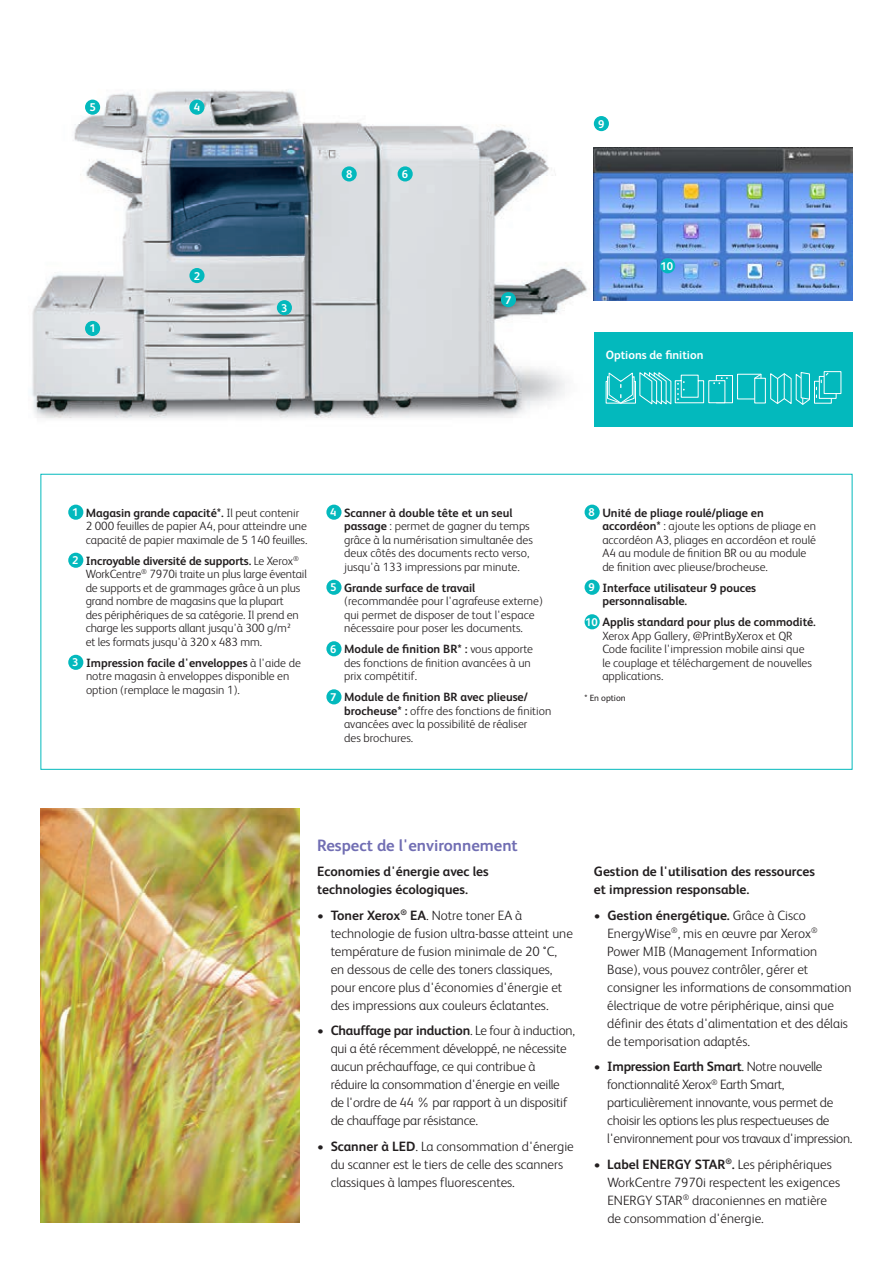
<style>
.page{position:relative;width:893px;height:1263px;background:#fff}
.page>*{position:absolute;margin:0;border:0;box-sizing:border-box;transform-origin:0 0}
.t1{font:700 16.5px "Xerox Sans";color:#716eb3}
.t2{font:300 13.5px/18px "Xerox Sans";color:#231f20}
.t3{font:300 13.5px/18px "Xerox Sans";letter-spacing:-.02em;color:#231f20}
.t4{font:700 13.5px/18px "Xerox Sans";color:#231f20}
.t5{font:300 12px/13.5px "Xerox Sans";color:#231f20}
.t6{font:700 12px/13.5px "Xerox Sans";color:#231f20}
.t7{font:700 12px "Xerox Sans";color:#fff}
.t8{font:700 11.25px "Xerox Sans";color:#fff}
.t9{font:9px "Xerox Sans";color:#231f20}
.s1{font-weight:700;font-size:11.25px;color:#fff}
.s2{font-weight:700}
.s3{font-size:11.25px;color:#fff}
</style>
<div class="page">
<img style="left:31px;top:90px;width:556px;height:329px">
<div style="left:189px;top:100px;width:16px;height:15px;background:#03b9bd;border-radius:50%"></div>
<div style="left:85px;top:100px;width:15px;height:15px;background:#03b9bd;border-radius:50%"></div>
<div style="left:342px;top:166px;width:15px;height:15px;background:#03b9bd;border-radius:50%"></div>
<div style="left:398px;top:166px;width:15px;height:15px;background:#03b9bd;border-radius:50%"></div>
<div style="left:501px;top:292px;width:15px;height:15px;background:#03b9bd;border-radius:50%"></div>
<div style="left:189px;top:268px;width:16px;height:15px;background:#03b9bd;border-radius:50%"></div>
<div style="left:85px;top:321px;width:15px;height:15px;background:#03b9bd;border-radius:50%"></div>
<div style="left:277px;top:300px;width:15px;height:15px;background:#03b9bd;border-radius:50%"></div>
<div style="left:594px;top:332px;width:258px;height:95px;background:#03b9bd"></div>
<div style="left:814px;top:381px;width:18px;height:23px;background:#03b9bd;border:1px solid #fff"></div>
<svg style="left:819px;top:394px;width:17px;height:5px"></svg>
<div style="left:824px;top:371px;width:17px;height:23px;background:#03b9bd;border:1px solid #fff"></div>
<svg style="left:816px;top:372px;width:13px;height:26px"></svg>
<svg style="left:607px;top:372px;width:97px;height:33px"></svg>
<svg style="left:770px;top:372px;width:40px;height:33px"></svg>
<div style="left:737px;top:374px;width:24px;height:25px;background:#03b9bd;border:1px solid #fff"></div>
<div style="left:754px;top:378px;width:12px;height:25px;background:#03b9bd;border:1px solid #fff"></div>
<svg style="left:754px;top:373px;width:8px;height:6px"></svg>
<div style="left:716px;top:375px;width:17px;height:28px;background:#03b9bd;border:1px solid #fff"></div>
<div style="left:708px;top:380px;width:17px;height:23px;background:#03b9bd;border:1px solid #fff"></div>
<svg style="left:713px;top:377px;width:15px;height:7px"></svg>
<img style="left:40px;top:809px;width:259px;height:413px">
<div style="left:594px;top:116px;width:15px;height:15px;background:#03b9bd;border-radius:50%"></div>
<div style="left:68px;top:505px;width:15px;height:15px;background:#03b9bd;border-radius:50%"></div>
<div style="left:68px;top:553px;width:15px;height:15px;background:#03b9bd;border-radius:50%"></div>
<div style="left:68px;top:655px;width:15px;height:15px;background:#03b9bd;border-radius:50%"></div>
<div style="left:326px;top:505px;width:16px;height:15px;background:#03b9bd;border-radius:50%"></div>
<div style="left:326px;top:580px;width:16px;height:15px;background:#03b9bd;border-radius:50%"></div>
<div style="left:326px;top:641px;width:16px;height:15px;background:#03b9bd;border-radius:50%"></div>
<div style="left:326px;top:689px;width:16px;height:15px;background:#03b9bd;border-radius:50%"></div>
<div style="left:585px;top:505px;width:15px;height:15px;background:#03b9bd;border-radius:50%"></div>
<div style="left:585px;top:580px;width:15px;height:15px;background:#03b9bd;border-radius:50%"></div>
<div style="left:585px;top:614px;width:15px;height:15px;background:#03b9bd;border-radius:50%"></div>
<img style="left:594px;top:147px;width:258px;height:153px">
<div style="left:660px;top:258px;width:15px;height:15px;background:#03b9bd;border-radius:50%"></div>
<p class="t8" style="left:89px;top:100px;width:8px">5</p>
<p class="t8" style="left:194px;top:100px;width:8px">4</p>
<p class="t8" style="left:89px;top:321px;width:8px">1</p>
<p class="t8" style="left:194px;top:268px;width:8px">2</p>
<p class="t8" style="left:281px;top:300px;width:8px">3</p>
<p class="t8" style="left:346px;top:166px;width:8px">8</p>
<p class="t8" style="left:402px;top:166px;width:8px">6</p>
<p class="t8" style="left:505px;top:292px;width:8px">7</p>
<p class="t8" style="left:598px;top:116px;width:8px">9</p>
<p class="t8" style="left:660px;top:258px;width:14px">10</p>
<p class="t7" style="left:606px;top:347px;width:99px">Options de finition</p>
<p class="t5" style="left:86px;top:505px;width:223px;text-indent:-14px"><span class="s1">1</span> <span class="s2">Magasin grande capacité*.</span> Il peut contenir<br>2 000 feuilles de papier A4, pour atteindre une capacité de papier maximale de 5 140 feuilles.</p>
<p class="t5" style="left:86px;top:553px;width:222px;text-indent:-14px"><span class="s1">2</span> <span class="s2">Incroyable diversité de supports.</span> Le Xerox<sup>® </sup>WorkCentre<sup>®</sup> 7970i traite un plus large éventail de supports et de grammages grâce à un plus grand nombre de magasins que la plupart<br>des périphériques de sa catégorie. Il prend en charge les supports allant jusqu'à 300 g/m²<br>et les formats jusqu'à 320 x 483 mm.</p>
<p class="t5" style="left:86px;top:655px;width:216px;text-indent:-14px"><span class="s1">3</span> <span class="s2">Impression facile d'enveloppes</span> à l'aide de notre magasin à enveloppes disponible en option (remplace le magasin 1).</p>
<p class="t5" style="left:344px;top:505px;width:190px;text-indent:-14px"><span class="s1">4</span> <span class="s2">Scanner à double tête et un seul passage</span> : permet de gagner du temps grâce à la numérisation simultanée des deux côtés des documents recto verso, jusqu'à 133 impressions par minute.</p>
<p class="t5" style="left:344px;top:580px;width:200px;text-indent:-14px"><span class="s1">5</span> <span class="s2">Grande surface de travail </span>(recommandée pour l'agrafeuse externe) qui permet de disposer de tout l'espace nécessaire pour poser les documents.</p>
<p class="t5" style="left:344px;top:642px;width:191px;text-indent:-14px"><span class="s1">6</span> <span class="s2">Module de finition BR* :</span> vous apporte des fonctions de finition avancées à un prix compétitif.</p>
<p class="t5" style="left:344px;top:690px;width:209px;text-indent:-14px"><span class="s1">7</span> <span class="s2">Module de finition BR avec plieuse/ brocheuse* :</span> offre des fonctions de finition avancées avec la possibilité de réaliser<br>des brochures.</p>
<p class="t5" style="left:602px;top:505px;width:215px;text-indent:-14px"><span class="s1">8</span> <span class="s2">Unité de pliage roulé/pliage en accordéon*</span> : ajoute les options de pliage en accordéon A3, pliages en accordéon et roulé A4 au module de finition BR ou au module de finition avec plieuse/brocheuse.</p>
<p class="t6" style="left:602px;top:580px;width:155px;text-indent:-14px"><span class="s3">9</span> Interface utilisateur 9 pouces personnalisable.</p>
<p class="t5" style="left:602px;top:615px;width:215px;text-indent:-17px"><span class="s1">10</span> <span class="s2">Applis standard pour plus de commodité.<br></span>Xerox App Gallery, @PrintByXerox et QR Code facilite l'impression mobile ainsi que<br>le couplage et téléchargement de nouvelles applications.</p>
<p class="t9" style="left:585px;top:692px;width:43px">* En option</p>
<h1 class="t1" style="left:317px;top:834px;width:202px">Respect de l'environnement</h1>
<p class="t4" style="left:317px;top:862px;width:173px">Economies d'énergie avec les technologies écologiques.</p>
<p class="t2" style="left:331px;top:905px;width:244px;text-indent:-14px">• <span class="s2">Toner Xerox</span><sup>®</sup> <span class="s2">EA</span>. Notre toner EA à technologie de fusion ultra-basse atteint une température de fusion minimale de 20 °C, en dessous de celle des toners classiques, pour encore plus d'économies d'énergie et des impressions aux couleurs éclatantes.</p>
<p class="t2" style="left:331px;top:1021px;width:246px;text-indent:-13px">• <span class="s2">Chauffage par induction</span>. Le four à induction, qui a été récemment développé, ne nécessite aucun préchauffage, ce qui contribue à réduire la consommation d'énergie en veille de l'ordre de 44 % par rapport à un dispositif de chauffage par résistance.</p>
<p class="t2" style="left:331px;top:1136px;width:245px;text-indent:-14px">• <span class="s2">Scanner à LED</span>. La consommation d'énergie du scanner est le tiers de celle des scanners classiques à lampes fluorescentes.</p>
<p class="t4" style="left:594px;top:862px;width:223px">Gestion de l'utilisation des ressources et impression responsable.</p>
<p class="t2" style="left:607px;top:905px;width:246px;text-indent:-13px">• <span class="s2">Gestion énergétique.</span> Grâce à Cisco EnergyWise<sup>®</sup>, mis en œuvre par Xerox<sup>® </sup>Power MIB (Management Information Base), vous pouvez contrôler, gérer et consigner les informations de consommation électrique de votre périphérique, ainsi que définir des états d'alimentation et des délais de temporisation adaptés.</p>
<p class="t3" style="left:607px;top:1057px;width:247px;text-indent:-13px">• <span class="s2">Impression Earth Smart</span>. Notre nouvelle fonctionnalité Xerox<sup>®</sup> Earth Smart, particulièrement innovante, vous permet de choisir les options les plus respectueuses de l'environnement pour vos travaux d'impression.</p>
<p class="t2" style="left:607px;top:1154px;width:234px;text-indent:-14px">• <span class="s2">Label ENERGY STAR</span><sup>®</sup><span class="s2">.</span> Les périphériques WorkCentre 7970i respectent les exigences ENERGY STAR<sup>®</sup> draconiennes en matière de consommation d'énergie.</p>
</div>
